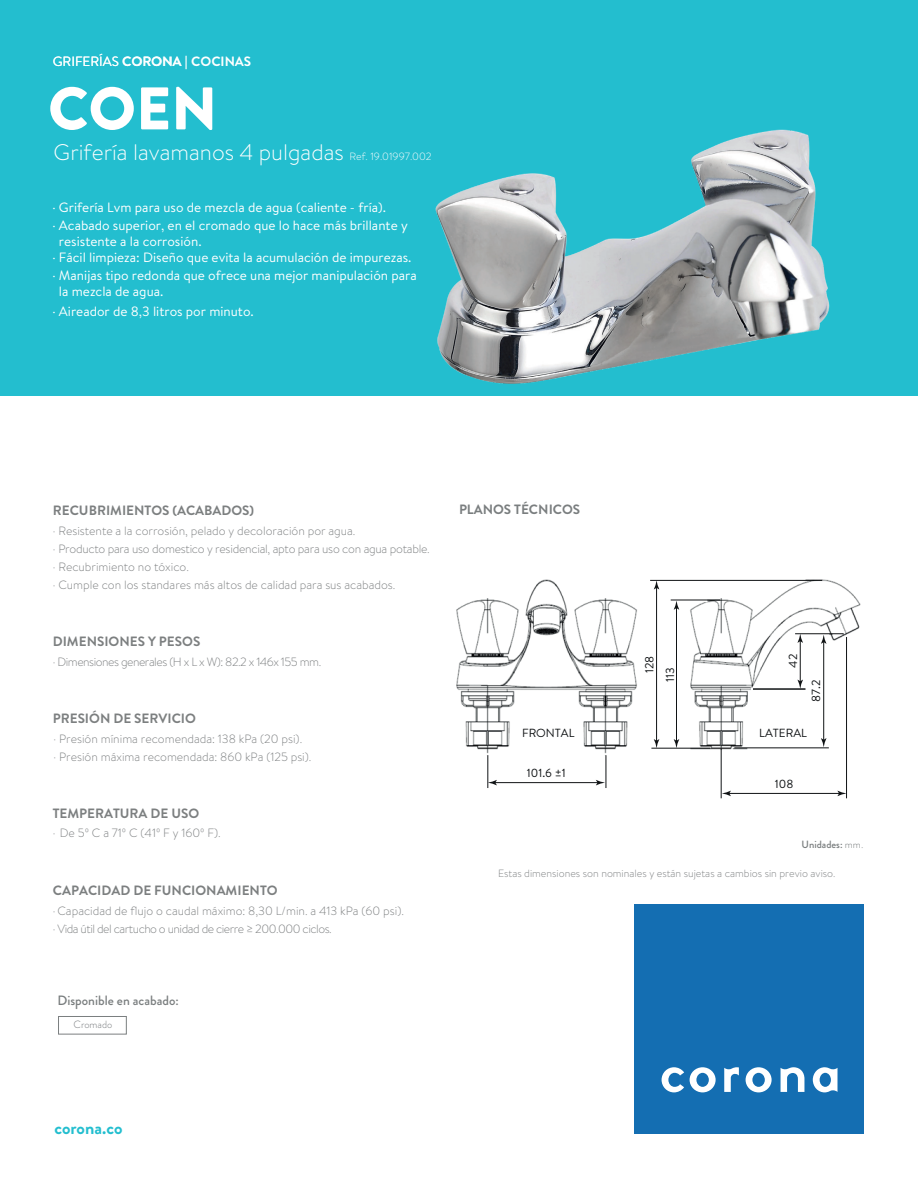
<style>
.page{position:relative;width:918px;height:1188px;background:#fff}
.page>*{position:absolute;margin:0;border:0;box-sizing:border-box;transform-origin:0 0}
.t1{font:900 60px "Brandon Grotesque";color:#fff}
.t2{font:300 22.5px "Brandon Text";color:#fff}
.t3{font:700 18px "Brandon Grotesque";color:#23becf}
.t4{font:13.5px/18px "Brandon Text";color:#fff}
.t5{font:700 13.5px "Brandon Grotesque";color:#7c7f80}
.t6{font:700 13.5px "Brandon Text";color:#fff}
.t7{font:500 13.5px "Brandon Grotesque";color:#797d7e}
.t8{font:700 13.5px "Brandon Grotesque";color:#7a7e7f}
.t9{font:300 12px/18px "Brandon Text";color:#7c7f80}
.t10{font:300 12px/18px "Brandon Text";letter-spacing:-.04em;color:#7c7f80}
.t11{font:11.7px "Brandon Text";color:#101315}
.t12{font:300 10.5px "Brandon Text";color:#7c7f80}
.t13{font:500 10.5px "Brandon Grotesque";color:#797d7e}
.t14{font:300 10.5px "Brandon Grotesque";color:#797c7f}
.s1{font-weight:400}
.s2{font-size:10.5px}
.s3{font-weight:300}
</style>
<div class="page">
<div style="left:0;top:0;width:918px;height:396px;background:#23becf"></div>
<div style="left:634px;top:904px;width:230px;height:230px;background:#146eb2"></div>
<svg style="left:662px;top:1067px;width:22px;height:25px"></svg>
<svg style="left:690px;top:1067px;width:26px;height:25px"></svg>
<svg style="left:746px;top:1067px;width:26px;height:25px"></svg>
<svg style="left:781px;top:1067px;width:23px;height:25px"></svg>
<svg style="left:813px;top:1067px;width:25px;height:25px"></svg>
<svg style="left:724px;top:1067px;width:15px;height:25px"></svg>
<div style="left:58px;top:1016px;width:69px;height:18px;border:1px solid #7b7f80"></div>
<img style="left:435px;top:129px;width:395px;height:255px">
<img style="left:456px;top:579px;width:405px;height:220px">
<hr style="left:494px;top:782px;width:105px;height:1px;background:#101315">
<svg style="left:488px;top:780px;width:9px;height:5px"></svg>
<svg style="left:596px;top:780px;width:9px;height:5px"></svg>
<hr style="left:487px;top:755px;width:1px;height:33px;background:#101315">
<hr style="left:606px;top:755px;width:1px;height:33px;background:#101315">
<hr style="left:656px;top:587px;width:1px;height:155px;background:#101315">
<svg style="left:654px;top:581px;width:5px;height:8px"></svg>
<svg style="left:654px;top:739px;width:5px;height:9px"></svg>
<hr style="left:676px;top:607px;width:1px;height:135px;background:#101315">
<svg style="left:674px;top:601px;width:5px;height:9px"></svg>
<svg style="left:674px;top:739px;width:5px;height:9px"></svg>
<hr style="left:651px;top:748px;width:59px;height:1px;background:#101315">
<hr style="left:734px;top:747px;width:95px;height:1px;background:#101315">
<hr style="left:671px;top:600px;width:49px;height:1px;background:#101315">
<hr style="left:650px;top:580px;width:172px;height:1px;background:#101315">
<hr style="left:753px;top:689px;width:53px;height:1px;background:#101315">
<hr style="left:823px;top:641px;width:1px;height:100px;background:#101315">
<svg style="left:821px;top:635px;width:5px;height:9px"></svg>
<svg style="left:821px;top:738px;width:5px;height:9px"></svg>
<hr style="left:795px;top:633px;width:49px;height:1px;background:#101315">
<hr style="left:846px;top:637px;width:1px;height:161px;background:#101315">
<hr style="left:728px;top:793px;width:112px;height:1px;background:#101315">
<svg style="left:722px;top:791px;width:9px;height:5px"></svg>
<svg style="left:837px;top:791px;width:9px;height:5px"></svg>
<hr style="left:721px;top:749px;width:1px;height:49px;background:#101315">
<hr style="left:800px;top:640px;width:1px;height:43px;background:#101315">
<svg style="left:797px;top:634px;width:6px;height:9px"></svg>
<svg style="left:797px;top:680px;width:6px;height:9px"></svg>
<p class="t6" style="left:53px;top:52px;width:200px"><span class="s1">GRIFERÍAS</span> CORONA | COCINAS</p>
<h1 class="t1" style="left:48px;top:66px;width:171px">COEN</h1>
<h2 class="t2" style="left:54px;top:137px;width:380px">Grifería lavamanos 4 pulgadas <span class="s2">Ref. 19.01997.002</span></h2>
<p class="t4" style="left:52px;top:198px;width:357px">· Grifería Lvm para uso de mezcla de agua (caliente - fría).<br>· Acabado superior, en el cromado que lo hace más brillante y</p>
<p class="t4" style="left:52px;top:233px;width:360px;line-height:16.4px;text-indent:6px">resistente a la corrosión.<br>· Fácil limpieza: Diseño que evita la acumulación de impurezas.</p>
<p class="t4" style="left:59px;top:267px;width:359px;line-height:16.2px;text-indent:-6px">· Manijas tipo redonda que ofrece una mejor manipulación para la mezcla de agua.</p>
<p class="t4" style="left:52px;top:301px;width:203px">· Aireador de 8,3 litros por minuto.</p>
<p class="t5" style="left:53px;top:501px;width:203px">RECUBRIMIENTOS (ACABADOS)</p>
<p class="t9" style="left:53px;top:521px;width:379px">· Resistente a la corrosión, pelado y decoloración por agua.<br>· Producto para uso domestico y residencial, apto para uso con agua potable. · Recubrimiento no tóxico.</p>
<p class="t9" style="left:53px;top:575px;width:344px">· Cumple con los standares más altos de calidad para sus acabados.</p>
<p class="t5" style="left:53px;top:632px;width:149px">DIMENSIONES Y PESOS</p>
<p class="t10" style="left:53px;top:652px;width:270px">· Dimensiones generales (H x L x W): 82.2 x 146x 155 mm.</p>
<p class="t5" style="left:53px;top:709px;width:145px">PRESIÓN DE SERVICIO</p>
<p class="t9" style="left:54px;top:729px;width:259px">· Presión mínima recomendada: 138 kPa (20 psi).<br>· Presión máxima recomendada: 860 kPa (125 psi).</p>
<p class="t5" style="left:53px;top:804px;width:148px">TEMPERATURA DE USO</p>
<p class="t9" style="left:53px;top:824px;width:169px">· De 5º C a 71º C (41º F y 160º F).</p>
<p class="t5" style="left:53px;top:881px;width:226px">CAPACIDAD DE FUNCIONAMIENTO</p>
<p class="t10" style="left:53px;top:902px;width:353px">· Capacidad de flujo o caudal máximo: 8,30 L/min. a 413 kPa (60 psi). · Vida útil del cartucho o unidad de cierre ≥ 200.000 ciclos.</p>
<p class="t7" style="left:57px;top:991px;width:123px">Disponible en acabado:</p>
<p class="t14" style="left:73px;top:1017px;width:40px">Cromado</p>
<p class="t8" style="left:459px;top:500px;width:123px">PLANOS TÉCNICOS</p>
<p class="t11" style="left:641px;top:673px;width:19px;rotate:-90deg">128</p>
<p class="t11" style="left:662px;top:682px;width:16px;rotate:-90deg">113</p>
<p class="t11" style="left:785px;top:668px;width:15px;rotate:-90deg">42</p>
<p class="t11" style="left:808px;top:702px;width:24px;rotate:-90deg">87.2</p>
<p class="t11" style="left:522px;top:725px;width:54px">FRONTAL</p>
<p class="t11" style="left:759px;top:725px;width:49px">LATERAL</p>
<p class="t11" style="left:527px;top:765px;width:40px">101.6 ±1</p>
<p class="t11" style="left:775px;top:776px;width:20px">108</p>
<p class="t13" style="left:802px;top:837px;width:63px">Unidades: <span class="s3">mm.</span></p>
<p class="t12" style="left:498px;top:866px;width:339px">Estas dimensiones son nominales y están sujetas a cambios sin previo aviso.</p>
<h3 class="t3" style="left:54px;top:1115px;width:70px">corona.co</h3>
</div>
